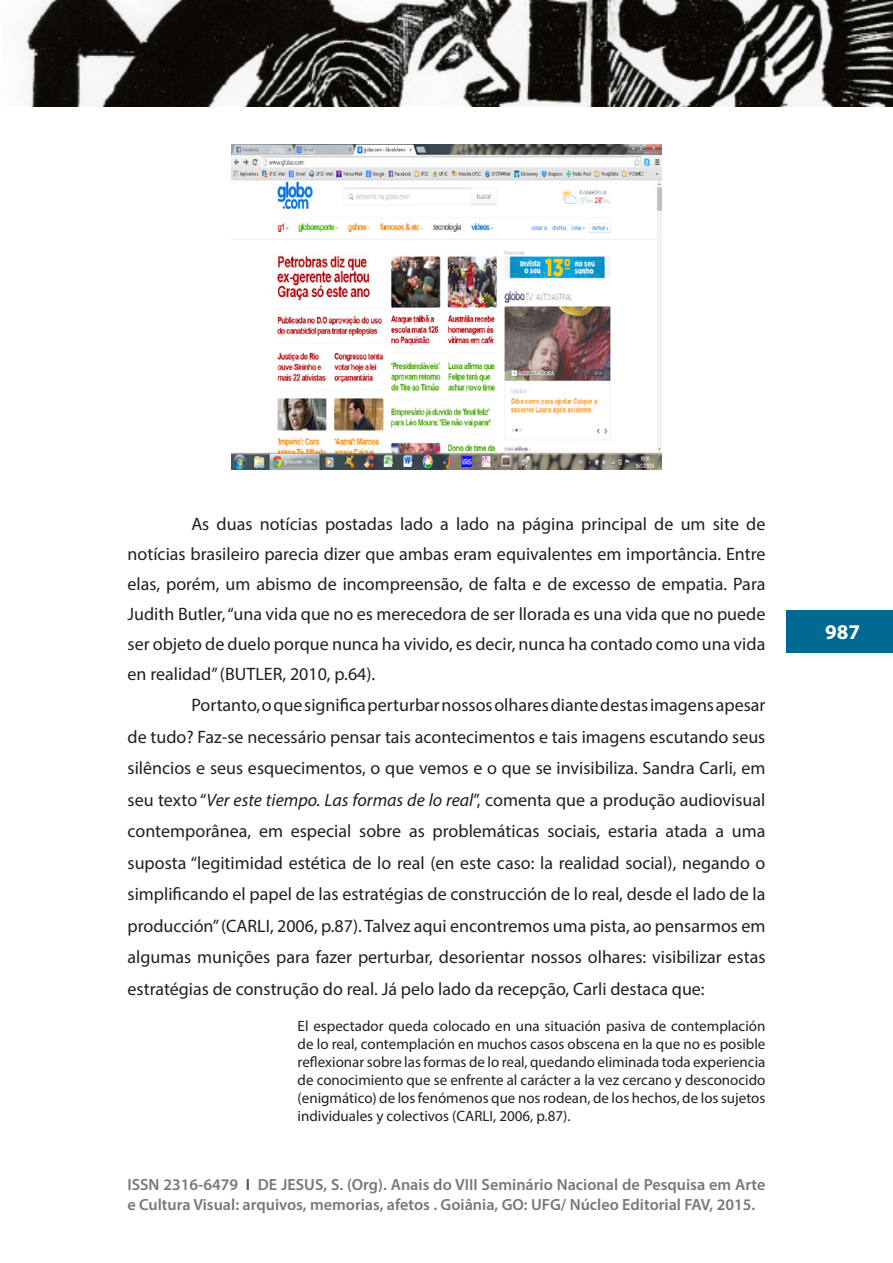
<style>
.page{position:relative;width:893px;height:1263px;background:#fff}
.page>*{position:absolute;margin:0;border:0;box-sizing:border-box;transform-origin:0 0}
.t1{font:700 21px "Myriad Pro";color:#fff}
.Texto_básico{font:18px/31.5px "Myriad Pro";color:#231f20;text-align:justify}
.t2{font:600 16.2px/19.5px "Myriad Pro";color:#76787b}
.citações{font:15px/18px "Myriad Pro";color:#231f20;text-align:justify}
.s1{font-style:italic}
.s2{color:#4b4c4d}
</style>
<div class="page">
<div style="left:787px;top:610px;width:106px;height:43px;background:#006991"></div>
<img style="left:25px;top:0;width:868px;height:106px">
<img style="left:232px;top:144px;width:429px;height:326px">
<p class="Texto_básico" style="left:128px;top:508px;width:639px;line-height:30px;text-indent:64px">As duas notícias postadas lado a lado na página principal de um site de notícias brasileiro parecia dizer que ambas eram equivalentes em importância. Entre elas, porém, um abismo de incompreensão, de falta e de excesso de empatia. Para Judith Butler, “una vida que no es merecedora de ser llorada es una vida que no puede ser objeto de duelo porque nunca ha vivido, es decir, nunca ha contado como una vida en realidad” (BUTLER, 2010, p.64).</p>
<p class="Texto_básico" style="left:128px;top:689px;width:639px;text-indent:64px">Portanto, o que significa perturbar nossos olhares diante destas imagens apesar de tudo? Faz-se necessário pensar tais acontecimentos e tais imagens escutando seus silêncios e seus esquecimentos, o que vemos e o que se invisibiliza. Sandra Carli, em seu texto “<span class="s1">Ver este tiempo. Las formas de lo real</span>”, comenta que a produção audiovisual contemporânea, em especial sobre as problemáticas sociais, estaria atada a uma suposta “legitimidad estética de lo real (en este caso: la realidad social), negando o simplificando el papel de las estratégias de construcción de lo real, desde el lado de la producción” (CARLI, 2006, p.87). Talvez aqui encontremos uma pista, ao pensarmos em algumas munições para fazer perturbar, desorientar nossos olhares: visibilizar estas estratégias de construção do real. Já pelo lado da recepção, Carli destaca que:</p>
<p class="citações" style="left:298px;top:1016px;width:469px">El espectador queda colocado en una situación pasiva de contemplación de lo real, contemplación en muchos casos obscena en la que no es posible reflexionar sobre las formas de lo real, quedando eliminada toda experiencia de conocimiento que se enfrente al carácter a la vez cercano y desconocido (enigmático) de los fenómenos que nos rodean, de los hechos, de los sujetos individuales y colectivos (CARLI, 2006, p.87).</p>
<p class="t2" style="left:128px;top:1174px;width:639px">ISSN 2316-6479 <span class="s2">I</span> DE JESUS, S. (Org). Anais do VIII Seminário Nacional de Pesquisa em Arte e Cultura Visual: arquivos, memorias, afetos . Goiânia, GO: UFG/ Núcleo Editorial FAV, 2015.</p>
<p class="t1" style="left:825px;top:619px;width:36px">987</p>
</div>
